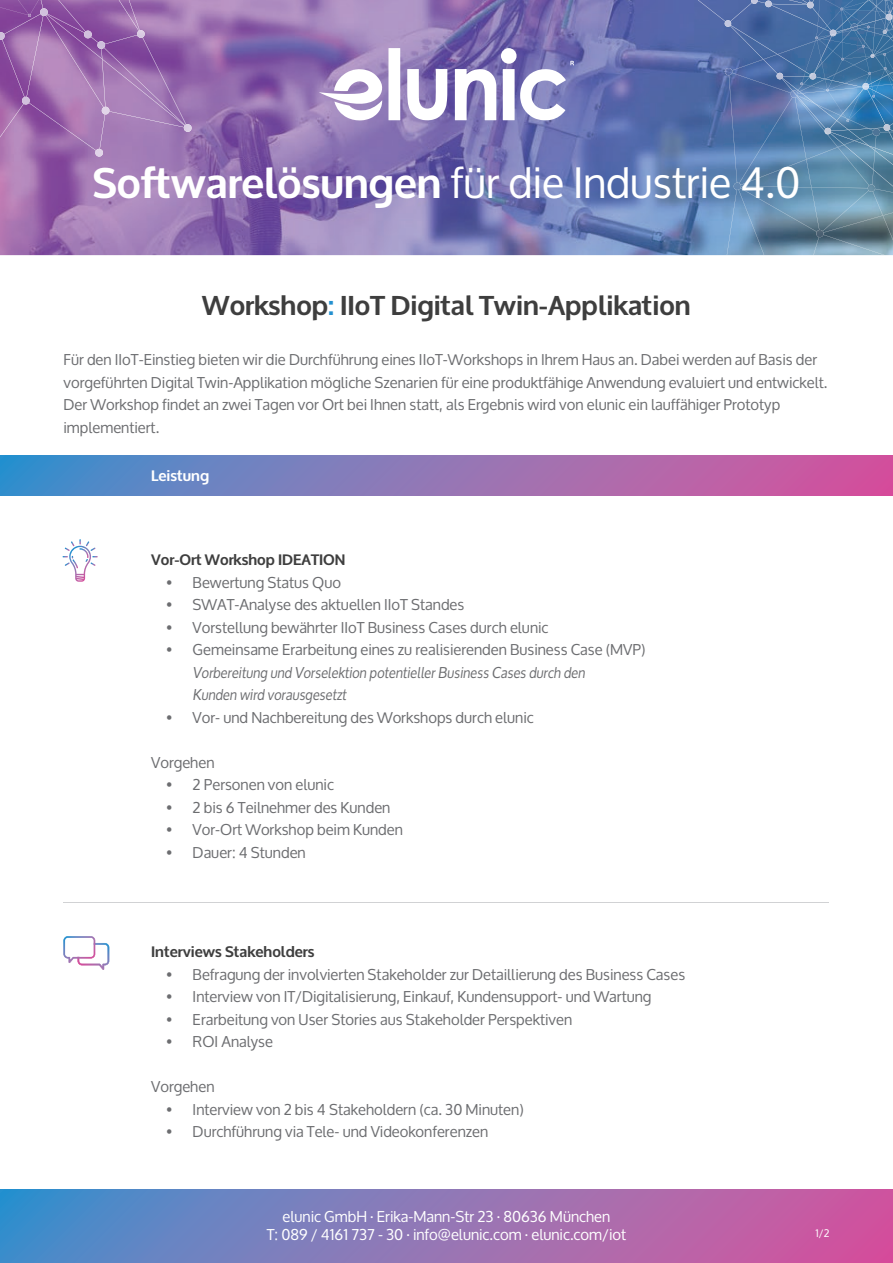
<style>
.page{position:relative;width:893px;height:1263px;background:#fff}
.page>*{position:absolute;margin:0;border:0;box-sizing:border-box;transform-origin:0 0}
.t1{font:42px "Oxygen";color:#fff}
.t2{font:700 27px "Oxygen";color:#3e3e3e}
.t3{font:15px/22.5px "Oxygen";color:#6c6d70}
.t4{font:15px/18px "Oxygen";color:#fff;text-align:center}
.t5{font:italic 15px/22.5px "Oxygen";color:#6c6d70}
.t6{font:700 15px "Oxygen";color:#3e3e3e}
.t7{font:700 15px "Oxygen";color:#fff}
.t8{font:10.5px "Oxygen";color:#fff}
.s1{font-weight:700}
.s2{color:#2490cf}
</style>
<div class="page">
<svg style="left:1px;top:455px;width:892px;height:41px;background:#8f73b4"></svg>
<svg style="left:0;top:1189px;width:893px;height:74px;background:#8f74b4"></svg>
<img style="left:0;top:0;width:893px;height:255px">
<img style="left:730px;top:3px;width:21px;height:18px">
<img style="left:698px;top:0;width:27px;height:22px">
<img style="left:731px;top:25px;width:20px;height:48px">
<img style="left:830px;top:155px;width:63px;height:31px">
<img style="left:876px;top:140px;width:17px;height:15px">
<img style="left:873px;top:104px;width:12px;height:14px">
<svg style="left:724px;top:20px;width:7px;height:7px"></svg>
<img style="left:727px;top:190px;width:37px;height:65px">
<img style="left:740px;top:188px;width:76px;height:44px">
<img style="left:729px;top:75px;width:8px;height:108px">
<img style="left:739px;top:97px;width:53px;height:86px">
<img style="left:732px;top:73px;width:19px;height:20px">
<img style="left:732px;top:28px;width:19px;height:43px">
<img style="left:819px;top:104px;width:49px;height:29px">
<svg style="left:824px;top:128px;width:7px;height:5px"></svg>
<img style="left:795px;top:104px;width:24px;height:126px">
<img style="left:741px;top:186px;width:127px;height:2px">
<img style="left:741px;top:133px;width:131px;height:52px">
<svg style="left:854px;top:139px;width:6px;height:3px"></svg>
<img style="left:872px;top:140px;width:4px;height:45px">
<img style="left:813px;top:237px;width:6px;height:18px">
<img style="left:823px;top:235px;width:62px;height:20px">
<img style="left:823px;top:190px;width:46px;height:22px">
<img style="left:823px;top:212px;width:50px;height:21px">
<img style="left:875px;top:189px;width:18px;height:2px">
<img style="left:873px;top:191px;width:20px;height:49px">
<svg style="left:868px;top:185px;width:7px;height:7px"></svg>
<svg style="left:733px;top:183px;width:8px;height:7px"></svg>
<svg style="left:724px;top:68px;width:8px;height:7px"></svg>
<svg style="left:816px;top:230px;width:8px;height:7px"></svg>
<img style="left:828px;top:104px;width:19px;height:16px">
<img style="left:849px;top:104px;width:24px;height:16px">
<img style="left:874px;top:104px;width:19px;height:13px">
<svg style="left:841px;top:113px;width:9px;height:9px"></svg>
<svg style="left:868px;top:118px;width:25px;height:22px"></svg>
<svg style="left:751px;top:0;width:142px;height:104px;background:#4d77a9"></svg>
<img style="left:2px;top:40px;width:23px;height:57px">
<img style="left:0;top:104px;width:24px;height:33px">
<img style="left:27px;top:16px;width:16px;height:81px">
<img style="left:29px;top:103px;width:67px;height:48px">
<img style="left:4px;top:14px;width:37px;height:20px">
<img style="left:58px;top:0;width:28px;height:14px">
<img style="left:47px;top:14px;width:138px;height:112px">
<img style="left:100px;top:114px;width:5px;height:35px">
<img style="left:109px;top:125px;width:75px;height:2px">
<img style="left:101px;top:49px;width:3px;height:58px">
<img style="left:105px;top:35px;width:32px;height:9px">
<img style="left:104px;top:48px;width:38px;height:77px">
<img style="left:139px;top:0;width:1px;height:30px">
<img style="left:142px;top:37px;width:44px;height:88px">
<img style="left:119px;top:0;width:20px;height:31px">
<svg style="left:101px;top:107px;width:9px;height:7px"></svg>
<svg style="left:21px;top:97px;width:9px;height:8px"></svg>
<svg style="left:84px;top:31px;width:21px;height:18px"></svg>
<svg style="left:0;top:32px;width:5px;height:9px"></svg>
<svg style="left:40px;top:0;width:8px;height:16px"></svg>
<svg style="left:95px;top:149px;width:9px;height:8px"></svg>
<svg style="left:184px;top:124px;width:8px;height:8px"></svg>
<svg style="left:137px;top:30px;width:8px;height:8px"></svg>
<img style="left:18px;top:0;width:21px;height:14px">
<img style="left:0;top:7px;width:28px;height:8px">
<svg style="left:455px;top:69px;width:41px;height:51px"></svg>
<svg style="left:407px;top:69px;width:40px;height:51px"></svg>
<svg style="left:388px;top:48px;width:12px;height:72px"></svg>
<svg style="left:319px;top:69px;width:63px;height:52px"></svg>
<div style="left:501px;top:48px;width:16px;height:16px;background:#fff;border-radius:50%"></div>
<svg style="left:503px;top:61px;width:71px;height:59px"></svg>
<hr style="left:64px;top:902px;width:765px;height:1px;background:#d1d2d4">
<svg style="left:63px;top:539px;width:35px;height:43px"></svg>
<svg style="left:63px;top:936px;width:46px;height:34px"></svg>
<h1 class="t1" style="left:92px;top:159px;width:709px"><span class="s1">Softwarelösungen</span> für die Industrie 4.0</h1>
<h2 class="t2" style="left:202px;top:289px;width:490px">Workshop<span class="s2">:</span> IIoT Digital Twin-Applikation</h2>
<p class="t3" style="left:64px;top:349px;width:765px">Für den IIoT-Einstieg bieten wir die Durchführung eines IIoT-Workshops in Ihrem Haus an. Dabei werden auf Basis der vorgeführten Digital Twin-Applikation mögliche Szenarien für eine produktfähige Anwendung evaluiert und entwickelt.<br>Der Workshop findet an zwei Tagen vor Ort bei Ihnen statt, als Ergebnis wird von elunic ein lauffähiger Prototyp implementiert.</p>
<p class="t7" style="left:151px;top:466px;width:59px">Leistung</p>
<p class="t6" style="left:151px;top:550px;width:196px">Vor-Ort Workshop IDEATION</p>
<p class="t3" style="left:166px;top:571px;width:176px">• Bewertung Status Quo</p>
<p class="t3" style="left:166px;top:594px;width:300px">• SWAT-Analyse des aktuellen IIoT Standes</p>
<p class="t3" style="left:166px;top:616px;width:384px">• Vorstellung bewährter IIoT Business Cases durch elunic</p>
<p class="t3" style="left:166px;top:639px;width:481px">• Gemeinsame Erarbeitung eines zu realisierenden Business Case (MVP)</p>
<p class="t5" style="left:193px;top:660px;width:394px">Vorbereitung und Vorselektion potentieller Business Cases durch den<br>Kunden wird vorausgesetzt</p>
<p class="t3" style="left:166px;top:706px;width:369px">• Vor- und Nachbereitung des Workshops durch elunic</p>
<p class="t3" style="left:151px;top:751px;width:65px">Vorgehen</p>
<p class="t3" style="left:166px;top:774px;width:169px">• 2 Personen von elunic</p>
<p class="t3" style="left:166px;top:796px;width:226px">• 2 bis 6 Teilnehmer des Kunden</p>
<p class="t3" style="left:166px;top:819px;width:238px">• Vor-Ort Workshop beim Kunden</p>
<p class="t3" style="left:166px;top:841px;width:141px">• Dauer: 4 Stunden</p>
<p class="t6" style="left:151px;top:943px;width:165px">Interviews Stakeholders</p>
<p class="t3" style="left:166px;top:963px;width:520px">• Befragung der involvierten Stakeholder zur Detaillierung des Business Cases</p>
<p class="t3" style="left:166px;top:986px;width:487px">• Interview von IT/Digitalisierung, Einkauf, Kundensupport- und Wartung</p>
<p class="t3" style="left:166px;top:1008px;width:407px">• Erarbeitung von User Stories aus Stakeholder Perspektiven</p>
<p class="t3" style="left:166px;top:1031px;width:108px">• ROI Analyse</p>
<p class="t3" style="left:151px;top:1076px;width:65px">Vorgehen</p>
<p class="t3" style="left:166px;top:1098px;width:359px">• Interview von 2 bis 4 Stakeholdern (ca. 30 Minuten)</p>
<p class="t3" style="left:166px;top:1121px;width:323px">• Durchführung via Tele- und Videokonferenzen</p>
<p class="t4" style="left:267px;top:1208px;width:361px">elunic GmbH · Erika-Mann-Str 23 · 80636 München<br>T: 089 / 4161 737 - 30 · info@elunic.com · elunic.com/iot</p>
<p class="t8" style="left:815px;top:1228px;width:15px">1/2</p>
</div>
